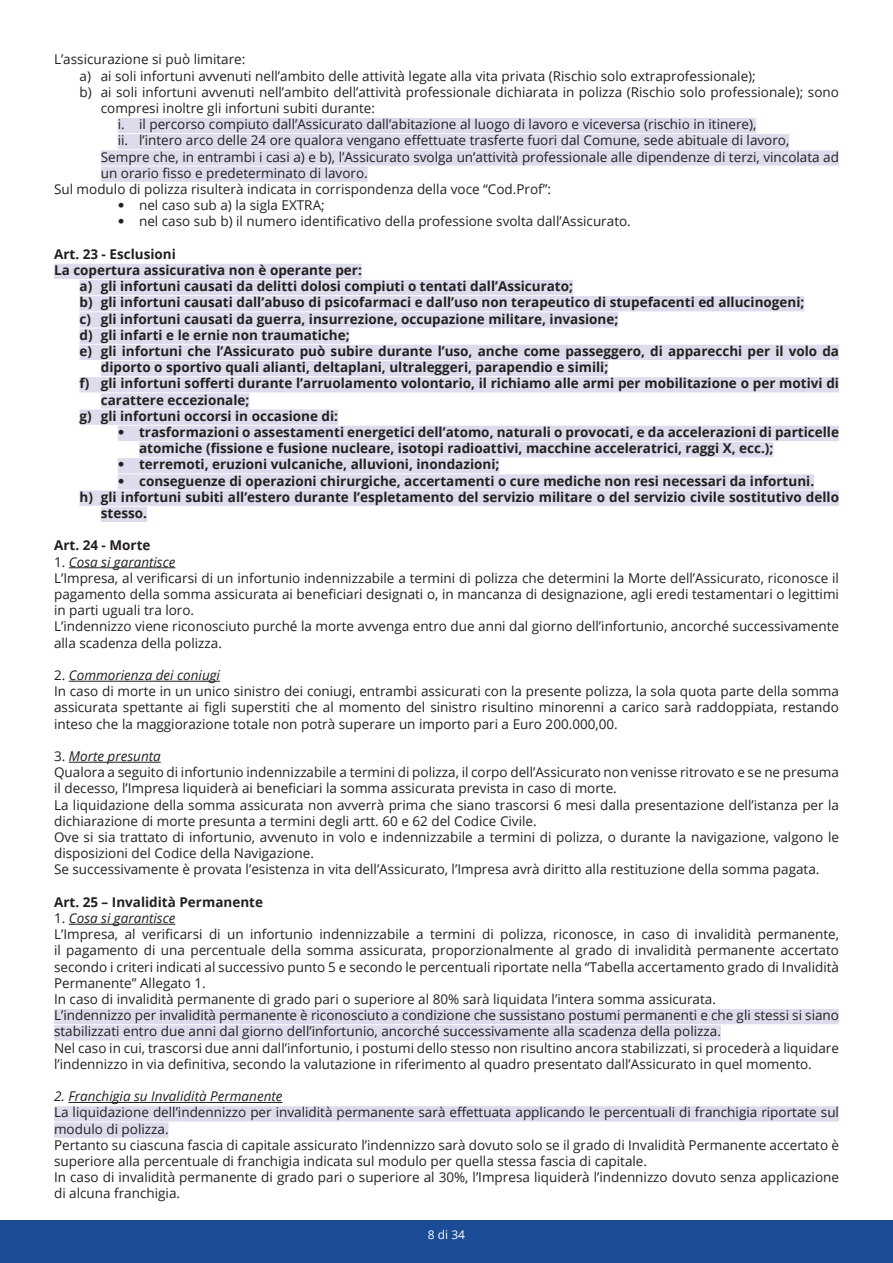
<style>
.page{position:relative;width:893px;height:1263px;background:#fff}
.page>*{position:absolute;margin:0;border:0;box-sizing:border-box;transform-origin:0 0}
.t1{font:13.5px/16.2px "Open Sans";color:#241f1f}
.t2{font:700 13.5px/16.2px "Open Sans";color:#241f1f}
.t3{font:italic 13.5px "Open Sans";color:#241f1f}
.t4{font:12px "Open Sans";color:#fff}
.s1{font-family:"Helvetica Neue LT Std"}
.s2{font-family:"Helvetica Neue LT Std";font-weight:400}
.s3{font-style:italic}
</style>
<div class="page">
<div style="left:0;top:1220px;width:893px;height:43px;background:#1d4c96"></div>
<div style="left:118px;top:118px;width:638px;height:15px;background:#dcdcec"></div>
<div style="left:118px;top:134px;width:671px;height:15px;background:#dcdcec"></div>
<div style="left:101px;top:150px;width:738px;height:16px;background:#dcdcec"></div>
<div style="left:101px;top:166px;width:267px;height:16px;background:#dcdcec"></div>
<div style="left:54px;top:264px;width:308px;height:15px;background:#dcdcec"></div>
<div style="left:80px;top:280px;width:493px;height:15px;background:#dcdcec"></div>
<div style="left:80px;top:296px;width:724px;height:15px;background:#dcdcec"></div>
<div style="left:80px;top:312px;width:538px;height:16px;background:#dcdcec"></div>
<div style="left:80px;top:328px;width:270px;height:16px;background:#dcdcec"></div>
<div style="left:80px;top:345px;width:759px;height:15px;background:#dcdcec"></div>
<div style="left:101px;top:361px;width:507px;height:15px;background:#dcdcec"></div>
<div style="left:80px;top:377px;width:759px;height:15px;background:#dcdcec"></div>
<div style="left:101px;top:393px;width:148px;height:16px;background:#dcdcec"></div>
<div style="left:80px;top:409px;width:258px;height:16px;background:#dcdcec"></div>
<div style="left:118px;top:426px;width:721px;height:15px;background:#dcdcec"></div>
<div style="left:139px;top:442px;width:634px;height:15px;background:#dcdcec"></div>
<div style="left:118px;top:458px;width:381px;height:15px;background:#dcdcec"></div>
<div style="left:118px;top:474px;width:696px;height:16px;background:#dcdcec"></div>
<div style="left:80px;top:490px;width:759px;height:16px;background:#dcdcec"></div>
<div style="left:101px;top:507px;width:46px;height:15px;background:#dcdcec"></div>
<hr style="left:69px;top:567px;width:106px;height:1px;background:#241f1f">
<hr style="left:69px;top:681px;width:151px;height:1px;background:#241f1f">
<hr style="left:69px;top:762px;width:92px;height:1px;background:#241f1f">
<hr style="left:69px;top:924px;width:106px;height:1px;background:#241f1f">
<div style="left:54px;top:1009px;width:785px;height:15px;background:#dcdcec"></div>
<div style="left:54px;top:1025px;width:667px;height:15px;background:#dcdcec"></div>
<hr style="left:68px;top:1102px;width:214px;height:1px;background:#241f1f">
<div style="left:54px;top:1106px;width:785px;height:15px;background:#dcdcec"></div>
<div style="left:54px;top:1122px;width:115px;height:16px;background:#dcdcec"></div>
<p class="t1" style="left:54px;top:51px;width:193px">L’assicurazione si può limitare:</p>
<p class="t1" style="left:80px;top:67px;width:678px">a) ai soli infortuni avvenuti nell’ambito delle attività legate alla vita privata (Rischio solo extraprofessionale);</p>
<p class="t1" style="left:80px;top:83px;width:761px">b) ai soli infortuni avvenuti nell’ambito dell’attività professionale dichiarata in polizza (Rischio solo professionale); sono</p>
<p class="t1" style="left:101px;top:100px;width:276px">compresi inoltre gli infortuni subiti durante:</p>
<p class="t1" style="left:118px;top:116px;width:640px">i. il percorso compiuto dall’Assicurato dall’abitazione al luogo di lavoro e viceversa (rischio in itinere),</p>
<p class="t1" style="left:118px;top:132px;width:673px">ii. l’intero arco delle 24 ore qualora vengano effettuate trasferte fuori dal Comune, sede abituale di lavoro,</p>
<p class="t1" style="left:101px;top:148px;width:740px">Sempre che, in entrambi i casi a) e b), l’Assicurato svolga un’attività professionale alle dipendenze di terzi, vincolata ad</p>
<p class="t1" style="left:101px;top:164px;width:269px">un orario fisso e predeterminato di lavoro.</p>
<p class="t1" style="left:54px;top:181px;width:499px">Sul modulo di polizza risulterà indicata in corrispondenza della voce “Cod.Prof”:</p>
<p class="t1" style="left:118px;top:197px;width:208px"><span class="s1">•</span> nel caso sub a) la sigla EXTRA;</p>
<p class="t1" style="left:118px;top:213px;width:514px"><span class="s1">•</span> nel caso sub b) il numero identificativo della professione svolta dall’Assicurato.</p>
<p class="t2" style="left:54px;top:245px;width:123px">Art. 23 - Esclusioni</p>
<p class="t2" style="left:54px;top:262px;width:309px">La copertura assicurativa non è operante per:</p>
<p class="t2" style="left:80px;top:278px;width:495px">a) gli infortuni causati da delitti dolosi compiuti o tentati dall’Assicurato;</p>
<p class="t2" style="left:80px;top:294px;width:726px">b) gli infortuni causati dall’abuso di psicofarmaci e dall’uso non terapeutico di stupefacenti ed allucinogeni;</p>
<p class="t2" style="left:80px;top:310px;width:540px">c) gli infortuni causati da guerra, insurrezione, occupazione militare, invasione;</p>
<p class="t2" style="left:80px;top:326px;width:272px">d) gli infarti e le ernie non traumatiche;</p>
<p class="t2" style="left:80px;top:343px;width:761px">e) gli infortuni che l’Assicurato può subire durante l’uso, anche come passeggero, di apparecchi per il volo da</p>
<p class="t2" style="left:101px;top:359px;width:509px">diporto o sportivo quali alianti, deltaplani, ultraleggeri, parapendio e simili;</p>
<p class="t2" style="left:80px;top:375px;width:761px">f) gli infortuni sofferti durante l’arruolamento volontario, il richiamo alle armi per mobilitazione o per motivi di</p>
<p class="t2" style="left:101px;top:391px;width:150px">carattere eccezionale;</p>
<p class="t2" style="left:80px;top:407px;width:260px">g) gli infortuni occorsi in occasione di:</p>
<p class="t2" style="left:139px;top:424px;width:701px;text-indent:-21px"><span class="s2">•</span> trasformazioni o assestamenti energetici dell’atomo, naturali o provocati, e da accelerazioni di particelle atomiche (fissione e fusione nucleare, isotopi radioattivi, macchine acceleratrici, raggi X, ecc.);</p>
<p class="t2" style="left:118px;top:456px;width:383px"><span class="s2">•</span> terremoti, eruzioni vulcaniche, alluvioni, inondazioni;</p>
<p class="t2" style="left:118px;top:472px;width:698px"><span class="s2">•</span> conseguenze di operazioni chirurgiche, accertamenti o cure mediche non resi necessari da infortuni.</p>
<p class="t2" style="left:80px;top:488px;width:761px">h) gli infortuni subiti all’estero durante l’espletamento del servizio militare o del servizio civile sostitutivo dello</p>
<p class="t2" style="left:101px;top:505px;width:48px">stesso.</p>
<p class="t2" style="left:54px;top:537px;width:98px">Art. 24 - Morte</p>
<p class="t1" style="left:54px;top:553px;width:786px">1. <span class="s3">Cosa si garantisce<br></span>L’Impresa, al verificarsi di un infortunio indennizzabile a termini di polizza che determini la Morte dell’Assicurato, riconosce il pagamento della somma assicurata ai beneficiari designati o, in mancanza di designazione, agli eredi testamentari o legittimi in parti uguali tra loro.<br>L’indennizzo viene riconosciuto purché la morte avvenga entro due anni dal giorno dell’infortunio, ancorché successivamente alla scadenza della polizza.</p>
<p class="t1" style="left:54px;top:667px;width:786px">2. <span class="s3">Commorienza dei coniugi<br></span>In caso di morte in un unico sinistro dei coniugi, entrambi assicurati con la presente polizza, la sola quota parte della somma assicurata spettante ai figli superstiti che al momento del sinistro risultino minorenni a carico sarà raddoppiata, restando inteso che la maggiorazione totale non potrà superare un importo pari a Euro 200.000,00.</p>
<p class="t1" style="left:54px;top:748px;width:786px">3. <span class="s3">Morte presunta<br></span>Qualora a seguito di infortunio indennizzabile a termini di polizza, il corpo dell’Assicurato non venisse ritrovato e se ne presuma il decesso, l’Impresa liquiderà ai beneficiari la somma assicurata prevista in caso di morte.<br>La liquidazione della somma assicurata non avverrà prima che siano trascorsi 6 mesi dalla presentazione dell’istanza per la dichiarazione di morte presunta a termini degli artt. 60 e 62 del Codice Civile.<br>Ove si sia trattato di infortunio, avvenuto in volo e indennizzabile a termini di polizza, o durante la navigazione, valgono le disposizioni del Codice della Navigazione.<br>Se successivamente è provata l’esistenza in vita dell’Assicurato, l’Impresa avrà diritto alla restituzione della somma pagata.</p>
<p class="t2" style="left:54px;top:893px;width:210px">Art. 25 – Invalidità Permanente</p>
<p class="t1" style="left:54px;top:910px;width:786px">1. <span class="s3">Cosa si garantisce<br></span>L’Impresa, al verificarsi di un infortunio indennizzabile a termini di polizza, riconosce, in caso di invalidità permanente, il pagamento di una percentuale della somma assicurata, proporzionalmente al grado di invalidità permanente accertato secondo i criteri indicati al successivo punto 5 e secondo le percentuali riportate nella “Tabella accertamento grado di Invalidità Permanente” Allegato 1.<br>In caso di invalidità permanente di grado pari o superiore al 80% sarà liquidata l’intera somma assicurata.<br>L’indennizzo per invalidità permanente è riconosciuto a condizione che sussistano postumi permanenti e che gli stessi si siano stabilizzati entro due anni dal giorno dell’infortunio, ancorché successivamente alla scadenza della polizza.<br>Nel caso in cui, trascorsi due anni dall’infortunio, i postumi dello stesso non risultino ancora stabilizzati, si procederà a liquidare l’indennizzo in via definitiva, secondo la valutazione in riferimento al quadro presentato dall’Assicurato in quel momento.</p>
<p class="t3" style="left:54px;top:1087px;width:230px">2. Franchigia su Invalidità Permanente</p>
<p class="t1" style="left:54px;top:1104px;width:786px">La liquidazione dell’indennizzo per invalidità permanente sarà effettuata applicando le percentuali di franchigia riportate sul modulo di polizza.<br>Pertanto su ciascuna fascia di capitale assicurato l’indennizzo sarà dovuto solo se il grado di Invalidità Permanente accertato è superiore alla percentuale di franchigia indicata sul modulo per quella stessa fascia di capitale.<br>In caso di invalidità permanente di grado pari o superiore al 30%, l’Impresa liquiderà l’indennizzo dovuto senza applicazione di alcuna franchigia.</p>
<p class="t4" style="left:428px;top:1227px;width:39px">8 di 34</p>
</div>
